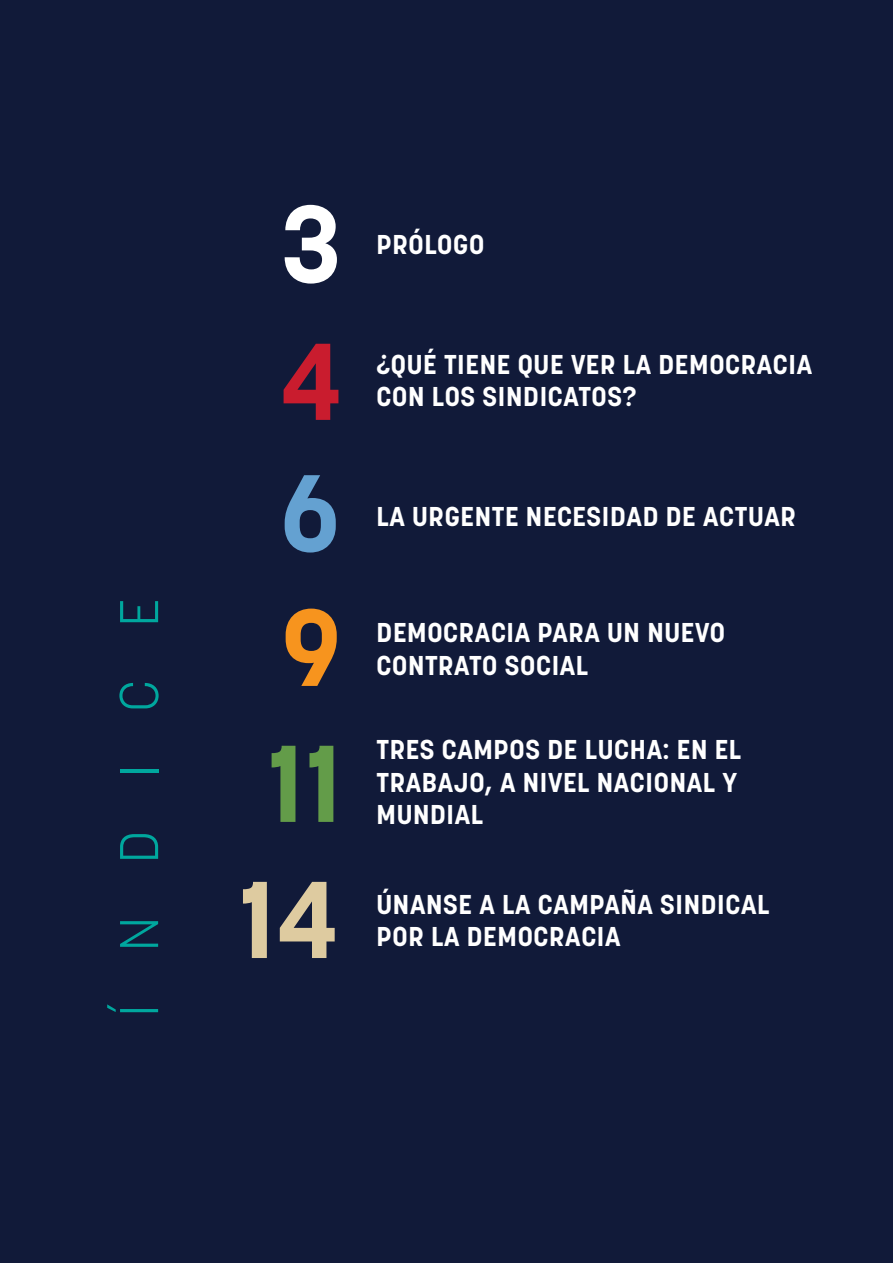
<style>
.page{position:relative;width:893px;height:1263px;background:#111a39}
.page>*{position:absolute;margin:0;border:0;box-sizing:border-box;transform-origin:0 0}
.t1{font:700 108px "Korolev";color:#decba0}
.t2{font:700 108px "Korolev";color:#639c49}
.t3{font:700 108px "Korolev";color:#c91c2e}
.t4{font:700 108px "Korolev";color:#fff}
.t5{font:700 108px "Korolev";color:#64a1d1}
.t6{font:700 108px "Korolev";color:#f7941e}
.t7{font:300 54px "Korolev";letter-spacing:1em;color:#00a79e}
.t8{font:700 27px/32.4px "Korolev";letter-spacing:.025em;color:#fff}
</style>
<div class="page">
<h2 class="t7" style="left:105px;top:1016px;width:420px;rotate:-90deg">ÍNDICE</h2>
<h1 class="t4" style="left:281px;top:176px;width:61px">3</h1>
<h1 class="t3" style="left:281px;top:314px;width:62px">4</h1>
<h1 class="t5" style="left:281px;top:445px;width:60px">6</h1>
<h1 class="t6" style="left:282px;top:580px;width:60px">9</h1>
<h1 class="t2" style="left:268px;top:716px;width:75px">11</h1>
<h1 class="t1" style="left:239px;top:852px;width:100px">14</h1>
<p class="t8" style="left:376px;top:228px;width:109px">PRÓLOGO</p>
<p class="t8" style="left:376px;top:348px;width:437px">¿QUÉ TIENE QUE VER LA DEMOCRACIA<br>CON LOS SINDICATOS?</p>
<p class="t8" style="left:376px;top:500px;width:421px">LA URGENTE NECESIDAD DE ACTUAR</p>
<p class="t8" style="left:376px;top:616px;width:350px">DEMOCRACIA PARA UN NUEVO<br>CONTRATO SOCIAL</p>
<p class="t8" style="left:376px;top:734px;width:366px">TRES CAMPOS DE LUCHA: EN EL<br>TRABAJO, A NIVEL NACIONAL Y<br>MUNDIAL</p>
<p class="t8" style="left:376px;top:888px;width:394px">ÚNANSE A LA CAMPAÑA SINDICAL<br>POR LA DEMOCRACIA</p>
</div>
